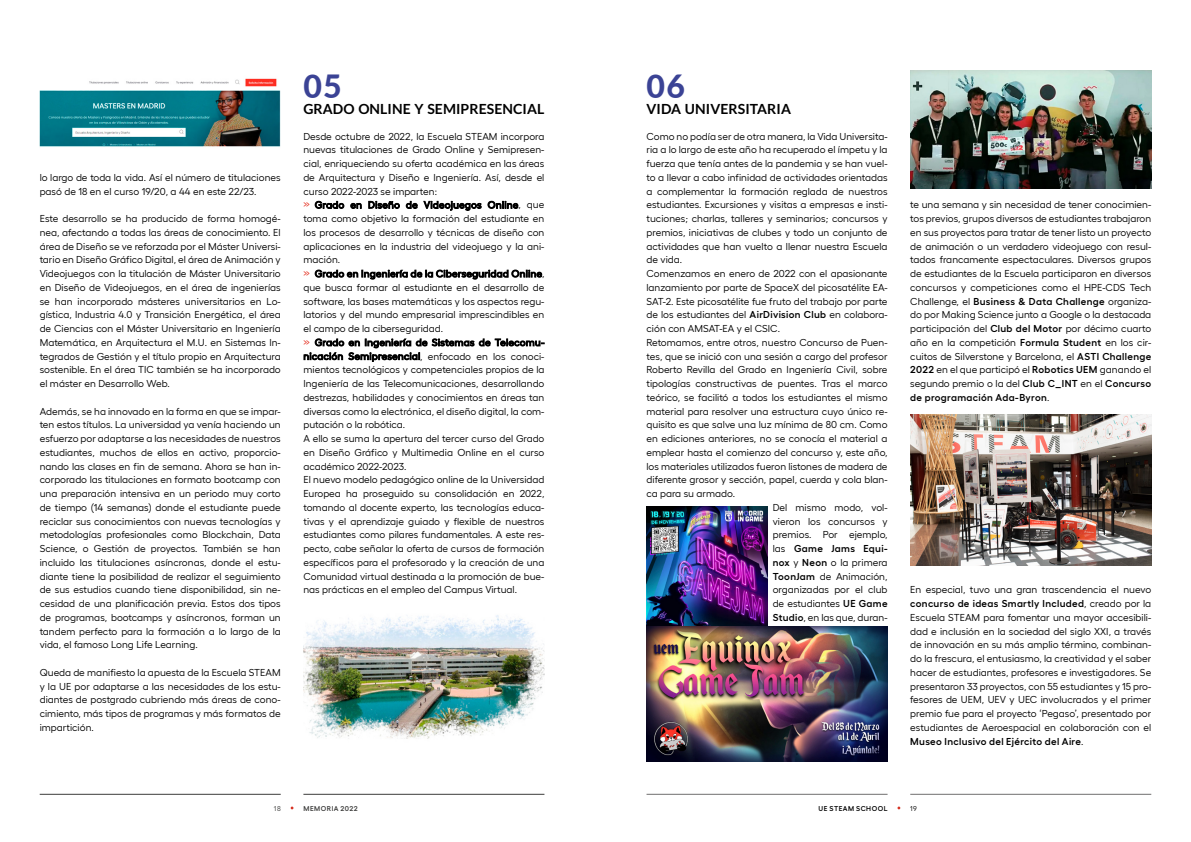
<style>
.page{position:relative;width:1191px;height:842px;background:#fff}
.page>*{position:absolute;margin:0;border:0;box-sizing:border-box;transform-origin:0 0}
._022_SUB_NUMBER{font:800 32px "Lato";color:#3b4395}
._022_SUB_TITEL{font:700 14px "Lato";letter-spacing:.005em;color:#000}
._022_FLIESSTEXT{font:10px/13.8px "Hellix";letter-spacing:.005em;color:#000;text-align:justify}
.t1{font:600 7px "Hellix";letter-spacing:.07em;color:#000}
.t2{font:600 7px "Hellix";letter-spacing:.07em;color:#3c3c3b}
.t3{font:7px "Hellix";color:#3c3c3b}
.t4{font:7px "Hellix";color:#000}
.s1{color:#e42313}
.s2{font-weight:500}
.s3{font-weight:600}
</style>
<div class="page">
<hr style="left:646px;top:794px;width:241px;height:1px;background:#706f6f">
<hr style="left:910px;top:794px;width:241px;height:1px;background:#706f6f">
<hr style="left:40px;top:794px;width:241px;height:1px;background:#3c3c3b">
<hr style="left:303px;top:794px;width:241px;height:1px;background:#3c3c3b">
<img style="left:303px;top:615px;width:241px;height:124px">
<img style="left:646px;top:507px;width:121px;height:119px">
<img style="left:646px;top:626px;width:241px;height:135px">
<img style="left:910px;top:71px;width:241px;height:117px">
<img style="left:910px;top:415px;width:241px;height:151px">
<img style="left:40px;top:78px;width:241px;height:69px">
<p class="_022_FLIESSTEXT" style="left:40px;top:169px;width:242px">lo largo de toda la vida. Así el número de titulaciones pasó de 18 en el curso 19/20, a 44 en este 22/23.</p>
<p class="_022_FLIESSTEXT" style="left:40px;top:211px;width:242px">Este desarrollo se ha producido de forma homogé&shy;nea, afectando a todas las áreas de conocimiento. El área de Diseño se ve reforzada por el Máster Universi&shy;tario en Diseño Gráfico Digital, el área de Animación y Videojuegos con la titulación de Máster Universitario en Diseño de Videojuegos, en el área de ingenierías se han incorporado másteres universitarios en Lo&shy;gística, Industria 4.0 y Transición Energética, el área de Ciencias con el Máster Universitario en Ingeniería Matemática, en Arquitectura el M.U. en Sistemas In&shy;tegrados de Gestión y el título propio en Arquitectura sostenible. En el área TIC también se ha incorporado el máster en Desarrollo Web.</p>
<p class="_022_FLIESSTEXT" style="left:40px;top:403px;width:242px">Además, se ha innovado en la forma en que se impar&shy;ten estos títulos. La universidad ya venía haciendo un esfuerzo por adaptarse a las necesidades de nuestros estudiantes, muchos de ellos en activo, proporcio&shy;nando las clases en fin de semana. Ahora se han in&shy;corporado las titulaciones en formato bootcamp con una preparación intensiva en un periodo muy corto de tiempo (14 semanas) donde el estudiante puede reciclar sus conocimientos con nuevas tecnologías y metodologías profesionales como Blockchain, Data Science, o Gestión de proyectos. También se han incluido las titulaciones asíncronas, donde el estu&shy;diante tiene la posibilidad de realizar el seguimiento de sus estudios cuando tiene disponibilidad, sin ne&shy;cesidad de una planificación previa. Estos dos tipos de programas, bootcamps y asíncronos, forman un tandem perfecto para la formación a lo largo de la vida, el famoso Long Life Learning.</p>
<p class="_022_FLIESSTEXT" style="left:40px;top:664px;width:242px">Queda de manifiesto la apuesta de la Escuela STEAM y la UE por adaptarse a las necesidades de los estu&shy;diantes de postgrado cubriendo más áreas de cono&shy;cimiento, más tipos de programas y más formatos de impartición.</p>
<p class="_022_SUB_NUMBER" style="left:303px;top:63px;width:40px">05</p>
<p class="_022_SUB_TITEL" style="left:303px;top:101px;width:242px">GRADO ONLINE Y SEMIPRESENCIAL</p>
<p class="_022_FLIESSTEXT" style="left:303px;top:128px;width:242px">Desde octubre de 2022, la Escuela STEAM incorpora nuevas titulaciones de Grado Online y Semipresen&shy;cial, enriqueciendo su oferta académica en las áreas de Arquitectura y Diseño e Ingeniería. Así, desde el curso 2022-2023 se imparten:</p>
<p class="_022_FLIESSTEXT" style="left:303px;top:197px;width:242px"><span class="s1">»</span> <span class="s2">Grado en Diseño de Videojuegos Online</span>, que toma como objetivo la formación del estudiante en los procesos de desarrollo y técnicas de diseño con aplicaciones en la industria del videojuego y la ani&shy;mación.</p>
<p class="_022_FLIESSTEXT" style="left:303px;top:266px;width:242px"><span class="s1">»</span> <span class="s2">Grado en Ingeniería de la Ciberseguridad Online</span>, que busca formar al estudiante en el desarrollo de software, las bases matemáticas y los aspectos regu&shy;latorios y del mundo empresarial imprescindibles en el campo de la ciberseguridad.</p>
<p class="_022_FLIESSTEXT" style="left:303px;top:334px;width:242px"><span class="s1">»</span> <span class="s2">Grado en Ingeniería de Sistemas de Telecomu&shy;nicación Semipresencial</span>, enfocado en los conoci&shy;mientos tecnológicos y competenciales propios de la Ingeniería de las Telecomunicaciones, desarrollando destrezas, habilidades y conocimientos en áreas tan diversas como la electrónica, el diseño digital, la com&shy;putación o la robótica.</p>
<p class="_022_FLIESSTEXT" style="left:303px;top:431px;width:242px">A ello se suma la apertura del tercer curso del Grado en Diseño Gráfico y Multimedia Online en el curso académico 2022-2023.</p>
<p class="_022_FLIESSTEXT" style="left:303px;top:472px;width:242px">El nuevo modelo pedagógico online de la Universidad Europea ha proseguido su consolidación en 2022, tomando al docente experto, las tecnologías educa&shy;tivas y el aprendizaje guiado y flexible de nuestros estudiantes como pilares fundamentales. A este res&shy;pecto, cabe señalar la oferta de cursos de formación específicos para el profesorado y la creación de una Comunidad virtual destinada a la promoción de bue&shy;nas prácticas en el empleo del Campus Virtual.</p>
<p class="_022_SUB_NUMBER" style="left:646px;top:63px;width:40px">06</p>
<p class="_022_SUB_TITEL" style="left:646px;top:101px;width:146px">VIDA UNIVERSITARIA</p>
<p class="_022_FLIESSTEXT" style="left:646px;top:128px;width:242px">Como no podía ser de otra manera, la Vida Universita&shy;ria a lo largo de este año ha recuperado el ímpetu y la fuerza que tenía antes de la pandemia y se han vuel&shy;to a llevar a cabo infinidad de actividades orientadas a complementar la formación reglada de nuestros estudiantes. Excursiones y visitas a empresas e insti&shy;tuciones; charlas, talleres y seminarios; concursos y premios, iniciativas de clubes y todo un conjunto de actividades que han vuelto a llenar nuestra Escuela de vida.</p>
<p class="_022_FLIESSTEXT" style="left:646px;top:266px;width:242px">Comenzamos en enero de 2022 con el apasionante lanzamiento por parte de SpaceX del picosatélite EA-SAT-2. Este picosatélite fue fruto del trabajo por parte de los estudiantes del <span class="s3">AirDivision Club</span> en colabora&shy;ción con AMSAT-EA y el CSIC.</p>
<p class="_022_FLIESSTEXT" style="left:646px;top:334px;width:242px">Retomamos, entre otros, nuestro Concurso de Puen&shy;tes, que se inició con una sesión a cargo del profesor Roberto Revilla del Grado en Ingeniería Civil, sobre tipologías constructivas de puentes. Tras el marco teórico, se facilitó a todos los estudiantes el mismo material para resolver una estructura cuyo único re&shy;quisito es que salve una luz mínima de 80 cm. Como en ediciones anteriores, no se conocía el material a emplear hasta el comienzo del concurso y, este año, los materiales utilizados fueron listones de madera de diferente grosor y sección, papel, cuerda y cola blan&shy;ca para su armado.</p>
<p class="_022_FLIESSTEXT" style="left:772px;top:500px;width:116px">Del mismo modo, vol&shy;vieron los concursos y premios. Por ejemplo, las <span class="s3">Game Jams Equi&shy;nox</span> y <span class="s3">Neon</span> o la primera <span class="s3">ToonJam</span> de Animación, organizadas por el club de estudiantes <span class="s3">UE Game Studio</span>, en las que, duran-</p>
<p class="_022_FLIESSTEXT" style="left:910px;top:197px;width:242px">te una semana y sin necesidad de tener conocimien&shy;tos previos, grupos diversos de estudiantes trabajaron en sus proyectos para tratar de tener listo un proyecto de animación o un verdadero videojuego con resul&shy;tados francamente espectaculares. Diversos grupos de estudiantes de la Escuela participaron en diversos concursos y competiciones como el HPE-CDS Tech Challenge, el <span class="s3">Business &amp; Data Challenge</span> organiza&shy;do por Making Science junto a Google o la destacada participación del <span class="s3">Club del Motor</span> por décimo cuarto año en la competición <span class="s3">Formula Student</span> en los cir&shy;cuitos de Silverstone y Barcelona, el <span class="s3">ASTI Challenge 2022</span> en el que participó el <span class="s3">Robotics UEM</span> ganando el segundo premio o la del <span class="s3">Club C_INT</span> en el <span class="s3">Concurso de programación Ada-Byron</span>.</p>
<p class="_022_FLIESSTEXT" style="left:910px;top:582px;width:242px">En especial, tuvo una gran trascendencia el nuevo <span class="s3">concurso de ideas Smartly Included</span>, creado por la Escuela STEAM para fomentar una mayor accesibili&shy;dad e inclusión en la sociedad del siglo XXI, a través de innovación en su más amplio término, combinan&shy;do la frescura, el entusiasmo, la creatividad y el saber hacer de estudiantes, profesores e investigadores. Se presentaron 33 proyectos, con 55 estudiantes y 15 pro&shy;fesores de UEM, UEV y UEC involucrados y el primer premio fue para el proyecto ‘Pegaso’, presentado por estudiantes de Aeroespacial en colaboración con el <span class="s3">Museo Inclusivo del Ejército del Aire</span>.</p>
<p class="t3" style="left:274px;top:803px;width:8px">18</p>
<p class="t2" style="left:303px;top:803px;width:56px">MEMORIA 2022</p>
<p class="t1" style="left:818px;top:803px;width:70px">UE STEAM SCHOOL</p>
<p class="t4" style="left:910px;top:803px;width:8px">19</p>
</div>
